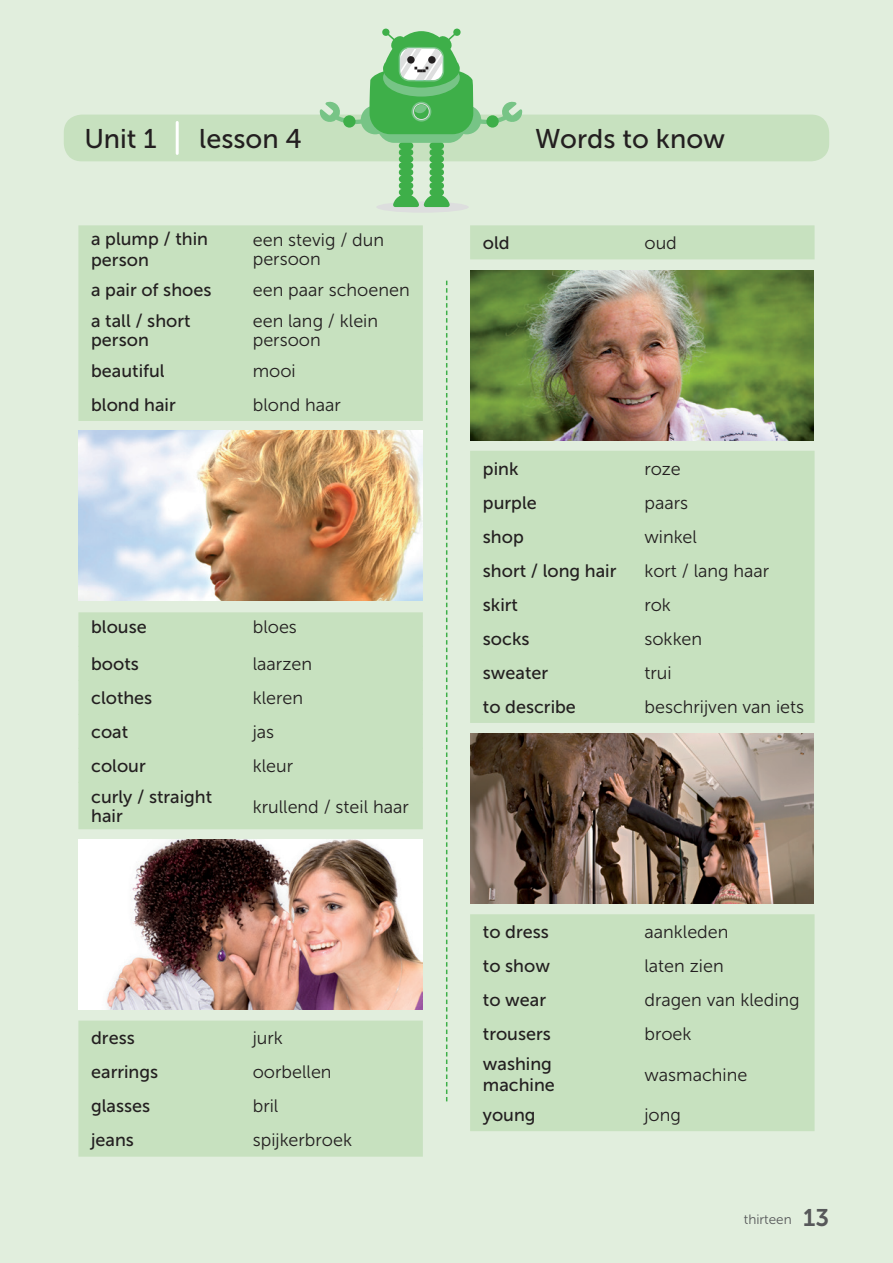
<style>
.page{position:relative;width:893px;height:1263px;background:#e1eedd}
.page>*{position:absolute;margin:0;border:0;box-sizing:border-box;transform-origin:0 0}
.t1{font:27px "Museo Sans 500";color:#231f20}
.t2{font:24px "Museo Sans 700";color:#57585a}
.t3{font:18px/19.5px "Museo Sans 300";color:#231f20}
.t4{font:18px/21px "Museo Sans 500";color:#231f20}
.t5{font:13.5px "Museo Sans 300";color:#57585a}
</style>
<div class="page">
<div style="left:64px;top:115px;width:765px;height:46px;background:#c7e1bf;border-radius:18px"></div>
<hr style="left:176px;top:122px;width:3px;height:31px;background:#fff">
<div style="left:376px;top:201px;width:93px;height:12px;background:#dddede;border-radius:50%"></div>
<svg style="left:319px;top:28px;width:204px;height:179px"></svg>
<div style="left:78px;top:225px;width:345px;height:196px;background:#c7e1bf"></div>
<div style="left:78px;top:612px;width:345px;height:545px;background:#c7e1bf"></div>
<hr style="left:78px;top:646px;width:162px;height:1px;background:#c7e1bf">
<hr style="left:240px;top:646px;width:183px;height:1px;background:#c7e1bf">
<hr style="left:78px;top:680px;width:162px;height:1px;background:#c7e1bf">
<hr style="left:240px;top:680px;width:183px;height:1px;background:#c7e1bf">
<hr style="left:78px;top:714px;width:162px;height:1px;background:#c7e1bf">
<hr style="left:240px;top:714px;width:183px;height:1px;background:#c7e1bf">
<hr style="left:78px;top:748px;width:162px;height:1px;background:#c7e1bf">
<hr style="left:240px;top:748px;width:183px;height:1px;background:#c7e1bf">
<hr style="left:78px;top:782px;width:162px;height:1px;background:#c7e1bf">
<hr style="left:240px;top:782px;width:183px;height:1px;background:#c7e1bf">
<img style="left:78px;top:431px;width:344px;height:170px">
<img style="left:78px;top:840px;width:344px;height:170px">
<svg style="left:470px;top:225px;width:344px;height:906px;background:#c8e1c1"></svg>
<img style="left:470px;top:270px;width:344px;height:170px">
<img style="left:470px;top:733px;width:344px;height:171px">
<svg style="left:446px;top:281px;width:1px;height:820px"></svg>
<h1 class="t1" style="left:84px;top:124px;width:74px">Unit 1</h1>
<h1 class="t1" style="left:199px;top:124px;width:104px">lesson 4</h1>
<h1 class="t1" style="left:535px;top:124px;width:192px">Words to know</h1>
<p class="t4" style="left:91px;top:228px;width:118px">a plump / thin person</p>
<p class="t3" style="left:253px;top:230px;width:133px">een stevig / dun persoon</p>
<p class="t4" style="left:91px;top:279px;width:122px">a pair of shoes</p>
<p class="t3" style="left:253px;top:280px;width:158px">een paar schoenen</p>
<p class="t4" style="left:91px;top:311px;width:101px;line-height:19.5px">a tall / short person</p>
<p class="t3" style="left:253px;top:311px;width:127px">een lang / klein persoon</p>
<p class="t4" style="left:91px;top:360px;width:75px">beautiful</p>
<p class="t3" style="left:253px;top:361px;width:45px">mooi</p>
<p class="t4" style="left:91px;top:394px;width:86px">blond hair</p>
<p class="t3" style="left:253px;top:395px;width:90px">blond haar</p>
<p class="t4" style="left:91px;top:616px;width:57px">blouse</p>
<p class="t3" style="left:253px;top:617px;width:46px">bloes</p>
<p class="t4" style="left:91px;top:653px;width:49px">boots</p>
<p class="t3" style="left:253px;top:654px;width:61px">laarzen</p>
<p class="t4" style="left:91px;top:687px;width:63px">clothes</p>
<p class="t3" style="left:253px;top:688px;width:52px">kleren</p>
<p class="t4" style="left:91px;top:721px;width:38px">coat</p>
<p class="t3" style="left:253px;top:722px;width:23px">jas</p>
<p class="t4" style="left:91px;top:755px;width:56px">colour</p>
<p class="t3" style="left:253px;top:756px;width:42px">kleur</p>
<p class="t4" style="left:91px;top:787px;width:123px;line-height:19.5px">curly / straight hair</p>
<p class="t3" style="left:253px;top:797px;width:158px">krullend / steil haar</p>
<p class="t4" style="left:91px;top:1028px;width:45px">dress</p>
<p class="t3" style="left:253px;top:1028px;width:32px">jurk</p>
<p class="t4" style="left:91px;top:1062px;width:69px">earrings</p>
<p class="t3" style="left:253px;top:1062px;width:80px">oorbellen</p>
<p class="t4" style="left:91px;top:1096px;width:61px">glasses</p>
<p class="t3" style="left:253px;top:1096px;width:27px">bril</p>
<p class="t4" style="left:91px;top:1130px;width:44px">jeans</p>
<p class="t3" style="left:253px;top:1130px;width:101px">spijkerbroek</p>
<p class="t4" style="left:483px;top:232px;width:28px">old</p>
<p class="t3" style="left:644px;top:233px;width:34px">oud</p>
<p class="t4" style="left:483px;top:458px;width:37px">pink</p>
<p class="t3" style="left:644px;top:459px;width:38px">roze</p>
<p class="t4" style="left:483px;top:492px;width:55px">purple</p>
<p class="t3" style="left:644px;top:493px;width:45px">paars</p>
<p class="t4" style="left:483px;top:526px;width:42px">shop</p>
<p class="t3" style="left:644px;top:527px;width:54px">winkel</p>
<p class="t4" style="left:483px;top:560px;width:135px">short / long hair</p>
<p class="t3" style="left:644px;top:561px;width:126px">kort / lang haar</p>
<p class="t4" style="left:483px;top:594px;width:37px">skirt</p>
<p class="t3" style="left:644px;top:595px;width:28px">rok</p>
<p class="t4" style="left:483px;top:628px;width:48px">socks</p>
<p class="t3" style="left:644px;top:629px;width:59px">sokken</p>
<p class="t4" style="left:483px;top:662px;width:67px">sweater</p>
<p class="t3" style="left:644px;top:663px;width:29px">trui</p>
<p class="t4" style="left:483px;top:696px;width:95px">to describe</p>
<p class="t3" style="left:644px;top:697px;width:161px">beschrijven van iets</p>
<p class="t4" style="left:483px;top:921px;width:67px">to dress</p>
<p class="t3" style="left:644px;top:922px;width:86px">aankleden</p>
<p class="t4" style="left:483px;top:955px;width:69px">to show</p>
<p class="t3" style="left:644px;top:956px;width:81px">laten zien</p>
<p class="t4" style="left:483px;top:989px;width:65px">to wear</p>
<p class="t3" style="left:644px;top:990px;width:157px">dragen van kleding</p>
<p class="t4" style="left:483px;top:1023px;width:70px">trousers</p>
<p class="t3" style="left:644px;top:1024px;width:49px">broek</p>
<p class="t4" style="left:483px;top:1053px;width:73px">washing machine</p>
<p class="t3" style="left:644px;top:1065px;width:104px">wasmachine</p>
<p class="t4" style="left:483px;top:1104px;width:54px">young</p>
<p class="t3" style="left:644px;top:1105px;width:38px">jong</p>
<p class="t5" style="left:744px;top:1212px;width:49px">thirteen</p>
<h2 class="t2" style="left:803px;top:1204px;width:28px">13</h2>
</div>
